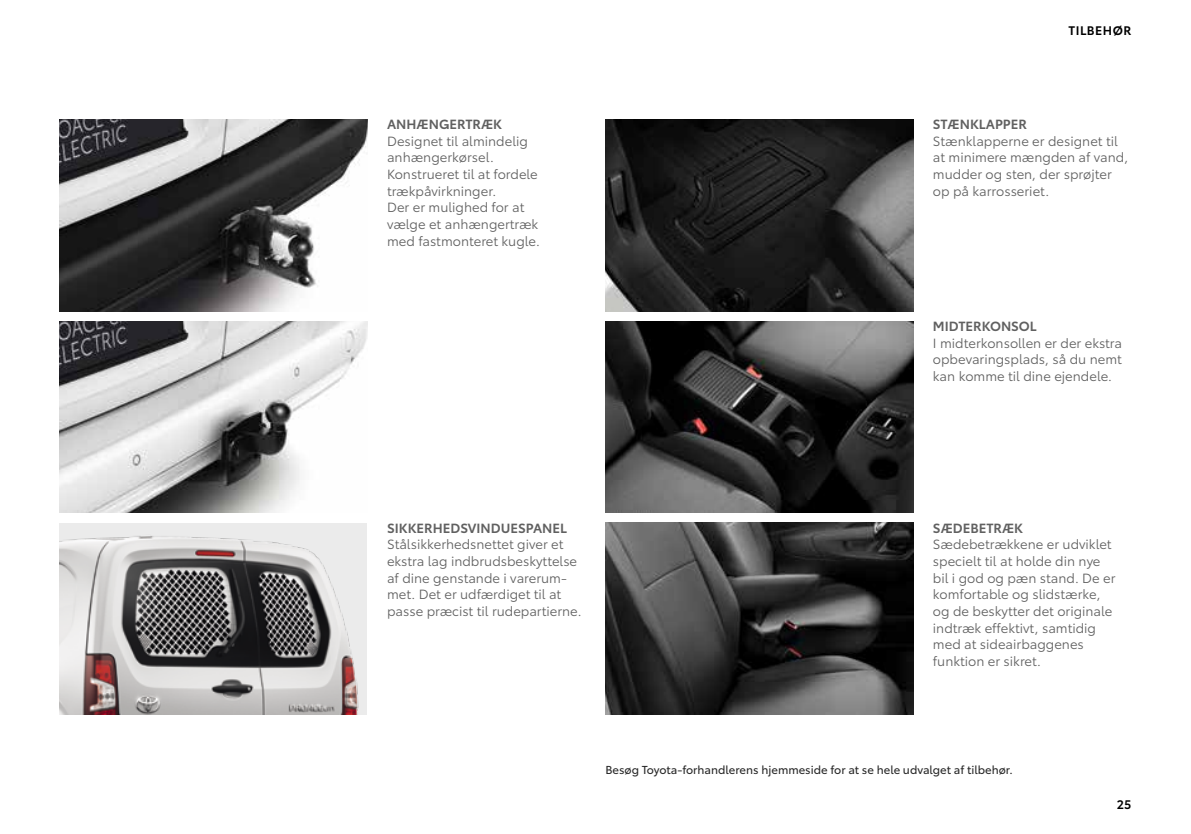
<style>
.page{position:relative;width:1191px;height:834px;background:#fff}
.page>*{position:absolute;margin:0;border:0;box-sizing:border-box;transform-origin:0 0}
.t1{font:13.12px/16.6px "Toyota Type";color:#606060}
.t2{font:600 13.12px "Toyota Type";color:#606060}
.t3{font:600 12.25px "Toyota Type";letter-spacing:.04em;color:#000}
.t4{font:11.38px "Toyota Type";color:#292929}
</style>
<div class="page">
<img style="left:60px;top:523px;width:307px;height:191px">
<img style="left:60px;top:321px;width:307px;height:192px">
<img style="left:60px;top:119px;width:307px;height:192px">
<img style="left:605px;top:119px;width:308px;height:192px">
<img style="left:605px;top:321px;width:308px;height:192px">
<img style="left:605px;top:523px;width:308px;height:191px">
<p class="t2" style="left:387px;top:114px;width:117px">ANHÆNGERTRÆK</p>
<p class="t1" style="left:387px;top:132px;width:154px">Designet til almindelig anhængerkørsel.<br>Konstrueret til at fordele trækpåvirkninger.<br>Der er mulighed for at vælge et anhængertræk med fastmonteret kugle.</p>
<p class="t3" style="left:1068px;top:21px;width:64px">TILBEHØR</p>
<p class="t2" style="left:933px;top:114px;width:96px">STÆNKLAPPER</p>
<p class="t1" style="left:933px;top:132px;width:197px">Stænklapperne er designet til at minimere mængden af vand, mudder og sten, der sprøjter op på karrosseriet.</p>
<p class="t2" style="left:933px;top:316px;width:105px">MIDTERKONSOL</p>
<p class="t1" style="left:933px;top:333px;width:191px;text-align:justify">I midterkonsollen er der ekstra opbevaringsplads, så du nemt kan komme til dine ejendele.</p>
<p class="t2" style="left:387px;top:518px;width:181px">SIKKERHEDSVINDUESPANEL</p>
<p class="t1" style="left:387px;top:535px;width:196px">Stålsikkerhedsnettet giver et ekstra lag indbrudsbeskyttelse af dine genstande i varerum&shy;met. Det er udfærdiget til at passe præcist til rudepartierne.</p>
<p class="t2" style="left:933px;top:518px;width:92px">SÆDEBETRÆK</p>
<p class="t1" style="left:933px;top:535px;width:184px">Sædebetrækkene er udviklet specielt til at holde din nye bil i god og pæn stand. De er komfortable og slidstærke, og de beskytter det originale indtræk effektivt, samtidig med at sideairbaggenes funktion er sikret.</p>
<p class="t4" style="left:605px;top:761px;width:409px">Besøg Toyota-forhandlerens hjemmeside for at se hele udvalget af tilbehør.</p>
<p class="t3" style="left:1117px;top:794px;width:16px">25</p>
</div>
